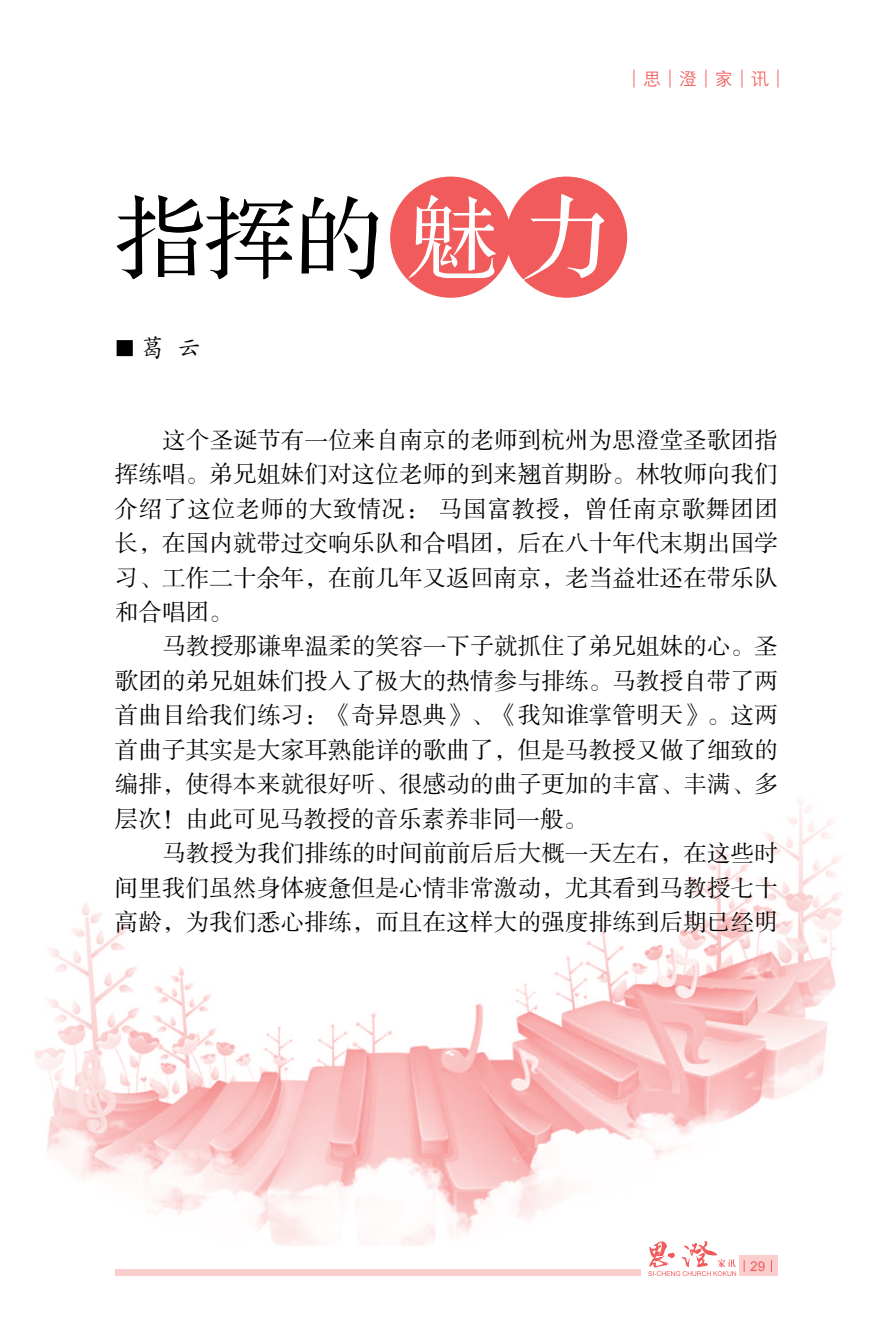
<style>
.page{position:relative;width:893px;height:1340px;background:#fff}
.page>*{position:absolute;margin:0;border:0;box-sizing:border-box;transform-origin:0 0}
.t1{font:90px "FZS3 JW GB1 0";color:#000}
.t2{font:23.62px/34.4px "FZSSK GBK1 0";letter-spacing:.005em;color:#000;text-align:justify}
.t3{font:23.62px "FZKTJW GB1 0";color:#000}
.t4{font:18px "FZZDXK GBK1 0";color:#f15b5b}
.t5{font:13.5px "Arial";color:#f15b5b}
.s1{color:#fff}
.s2{font-size:20.25px}
</style>
<div class="page">
<img style="left:34px;top:800px;width:808px;height:477px">
<div style="left:390px;top:176px;width:121px;height:122px;background:#f15b5b;border-radius:50%"></div>
<div style="left:506px;top:176px;width:121px;height:122px;background:#f15b5b;border-radius:50%"></div>
<svg style="left:648px;top:1240px;width:88px;height:35px"></svg>
<div style="left:739px;top:1255px;width:38px;height:20px;background:#fbcece"></div>
<div style="left:115px;top:1269px;width:526px;height:6px;background:#fbcece"></div>
<p class="t4" style="left:625px;top:69px;width:163px">│思│澄│家│讯│</p>
<h1 class="t1" style="left:115px;top:192px;width:497px">指挥的 <span class="s1">魅 力</span></h1>
<p class="t3" style="left:115px;top:336px;width:88px"><span class="s2">■</span> 葛 云</p>
<p class="t2" style="left:115px;top:424px;width:665px;text-indent:48px">这个圣诞节有一位来自南京的老师到杭州为思澄堂圣歌团指挥练唱。弟兄姐妹们对这位老师的到来翘首期盼。林牧师向我们介绍了这位老师的大致情况： 马国富教授，曾任南京歌舞团团长，在国内就带过交响乐队和合唱团，后在八十年代末期出国学习、工作二十余年，在前几年又返回南京，老当益壮还在带乐队和合唱团。</p>
<p class="t2" style="left:115px;top:630px;width:665px;text-indent:48px">马教授那谦卑温柔的笑容一下子就抓住了弟兄姐妹的心。圣歌团的弟兄姐妹们投入了极大的热情参与排练。马教授自带了两首曲目给我们练习：《奇异恩典》、《我知谁掌管明天》。这两首曲子其实是大家耳熟能详的歌曲了，但是马教授又做了细致的编排，使得本来就很好听、很感动的曲子更加的丰富、丰满、多层次！由此可见马教授的音乐素养非同一般。</p>
<p class="t2" style="left:115px;top:837px;width:665px;text-indent:48px">马教授为我们排练的时间前前后后大概一天左右，在这些时间里我们虽然身体疲惫但是心情非常激动，尤其看到马教授七十高龄，为我们悉心排练，而且在这样大的强度排练到后期已经明</p>
<p class="t5" style="left:750px;top:1257px;width:9px">29</p>
</div>
